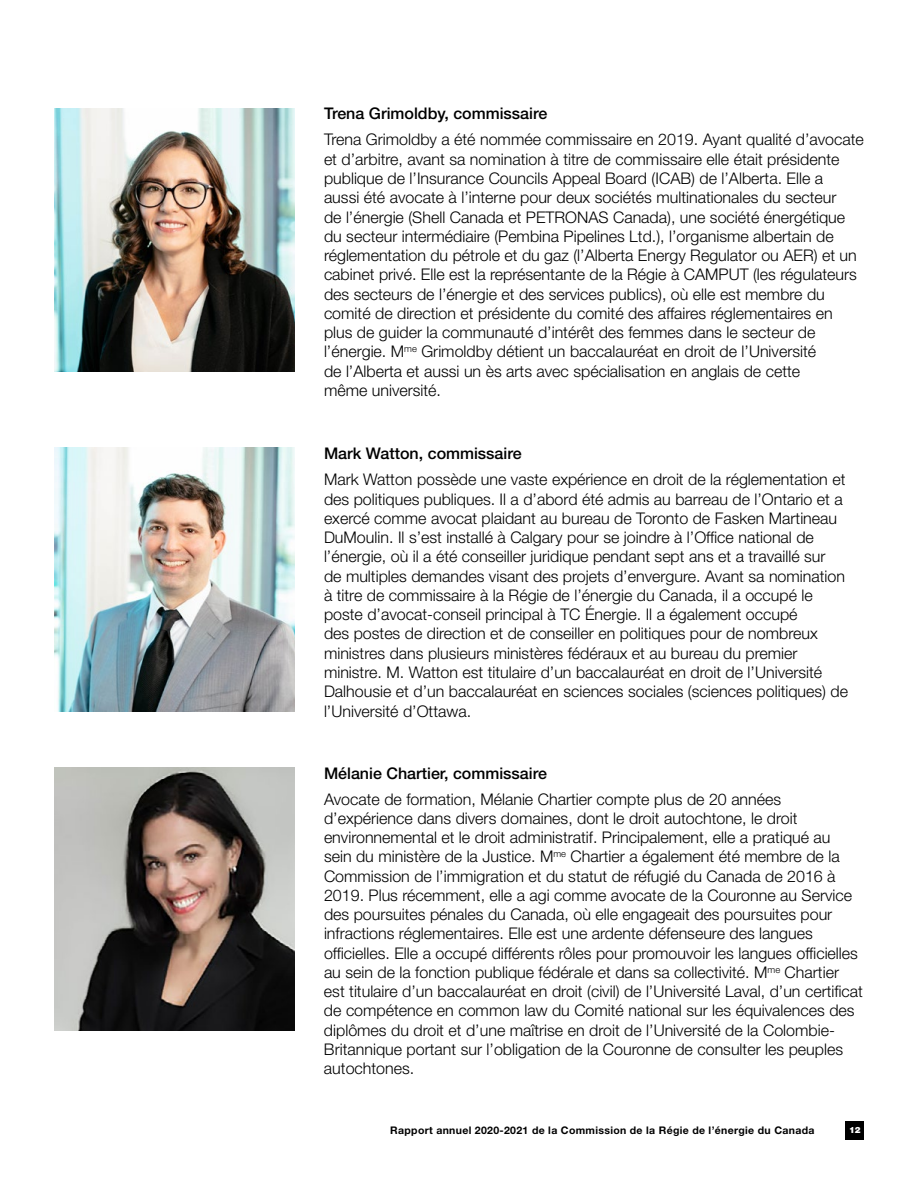
<style>
.page{position:relative;width:918px;height:1188px;background:#fff}
.page>*{position:absolute;margin:0;border:0;box-sizing:border-box;transform-origin:0 0}
.t1{font:300 16.05px/19.2px "Helvetica Neue LT Std";color:#000}
.t2{font:500 16.05px "Helvetica Neue LT Std";color:#000}
.t3{font:700 10.5px "Helvetica Neue LT Std";letter-spacing:.03em;color:#000}
.t4{font:900 8.7px "Helvetica Neue LT Std";color:#fff}
</style>
<div class="page">
<div style="left:846px;top:1121px;width:18px;height:18px;background:#000"></div>
<img style="left:54px;top:108px;width:241px;height:264px">
<img style="left:54px;top:448px;width:241px;height:263px">
<img style="left:54px;top:767px;width:241px;height:264px">
<p class="t2" style="left:324px;top:104px;width:225px">Trena Grimoldby, commissaire</p>
<p class="t1" style="left:324px;top:130px;width:541px">Trena Grimoldby a été nommée commissaire en 2019. Ayant qualité d’avocate et d’arbitre, avant sa nomination à titre de commissaire elle était présidente publique de l’Insurance Councils Appeal Board (ICAB) de l’Alberta. Elle a<br>aussi été avocate à l’interne pour deux sociétés multinationales du secteur<br>de l’énergie (Shell Canada et PETRONAS Canada), une société énergétique du secteur intermédiaire (Pembina Pipelines Ltd.), l’organisme albertain de réglementation du pétrole et du gaz (l’Alberta Energy Regulator ou AER) et un cabinet privé. Elle est la représentante de la Régie à CAMPUT (les régulateurs des secteurs de l’énergie et des services publics), où elle est membre du comité de direction et présidente du comité des affaires réglementaires en plus de guider la communauté d’intérêt des femmes dans le secteur de l’énergie. M<sup>me</sup> Grimoldby détient un baccalauréat en droit de l’Université<br>de l’Alberta et aussi un ès arts avec spécialisation en anglais de cette<br>même université.</p>
<p class="t2" style="left:324px;top:444px;width:199px">Mark Watton, commissaire</p>
<p class="t1" style="left:324px;top:470px;width:526px">Mark Watton possède une vaste expérience en droit de la réglementation et des politiques publiques. Il a d’abord été admis au barreau de l’Ontario et a exercé comme avocat plaidant au bureau de Toronto de Fasken Martineau DuMoulin. Il s’est installé à Calgary pour se joindre à l’Office national de l’énergie, où il a été conseiller juridique pendant sept ans et a travaillé sur<br>de multiples demandes visant des projets d’envergure. Avant sa nomination à titre de commissaire à la Régie de l’énergie du Canada, il a occupé le poste d’avocat-conseil principal à TC Énergie. Il a également occupé<br>des postes de direction et de conseiller en politiques pour de nombreux ministres dans plusieurs ministères fédéraux et au bureau du premier ministre. M. Watton est titulaire d’un baccalauréat en droit de l’Université Dalhousie et d’un baccalauréat en sciences sociales (sciences politiques) de l’Université d’Ottawa.</p>
<p class="t2" style="left:324px;top:763px;width:225px">Mélanie Chartier, commissaire</p>
<p class="t1" style="left:324px;top:789px;width:541px">Avocate de formation, Mélanie Chartier compte plus de 20 années d’expérience dans divers domaines, dont le droit autochtone, le droit environnemental et le droit administratif. Principalement, elle a pratiqué au<br>sein du ministère de la Justice. M<sup>me</sup> Chartier a également été membre de la Commission de l’immigration et du statut de réfugié du Canada de 2016 à 2019. Plus récemment, elle a agi comme avocate de la Couronne au Service des poursuites pénales du Canada, où elle engageait des poursuites pour infractions réglementaires. Elle est une ardente défenseure des langues officielles. Elle a occupé différents rôles pour promouvoir les langues officielles au sein de la fonction publique fédérale et dans sa collectivité. M<sup>me</sup> Chartier est titulaire d’un baccalauréat en droit (civil) de l’Université Laval, d’un certificat de compétence en common law du Comité national sur les équivalences des diplômes du droit et d’une maîtrise en droit de l’Université de la Colombie-Britannique portant sur l’obligation de la Couronne de consulter les peuples autochtones.</p>
<p class="t3" style="left:390px;top:1124px;width:426px">Rapport annuel 2020-2021 de la Commission de la Régie de l’énergie du Canada</p>
<p class="t4" style="left:849px;top:1125px;width:13px">12</p>
</div>
